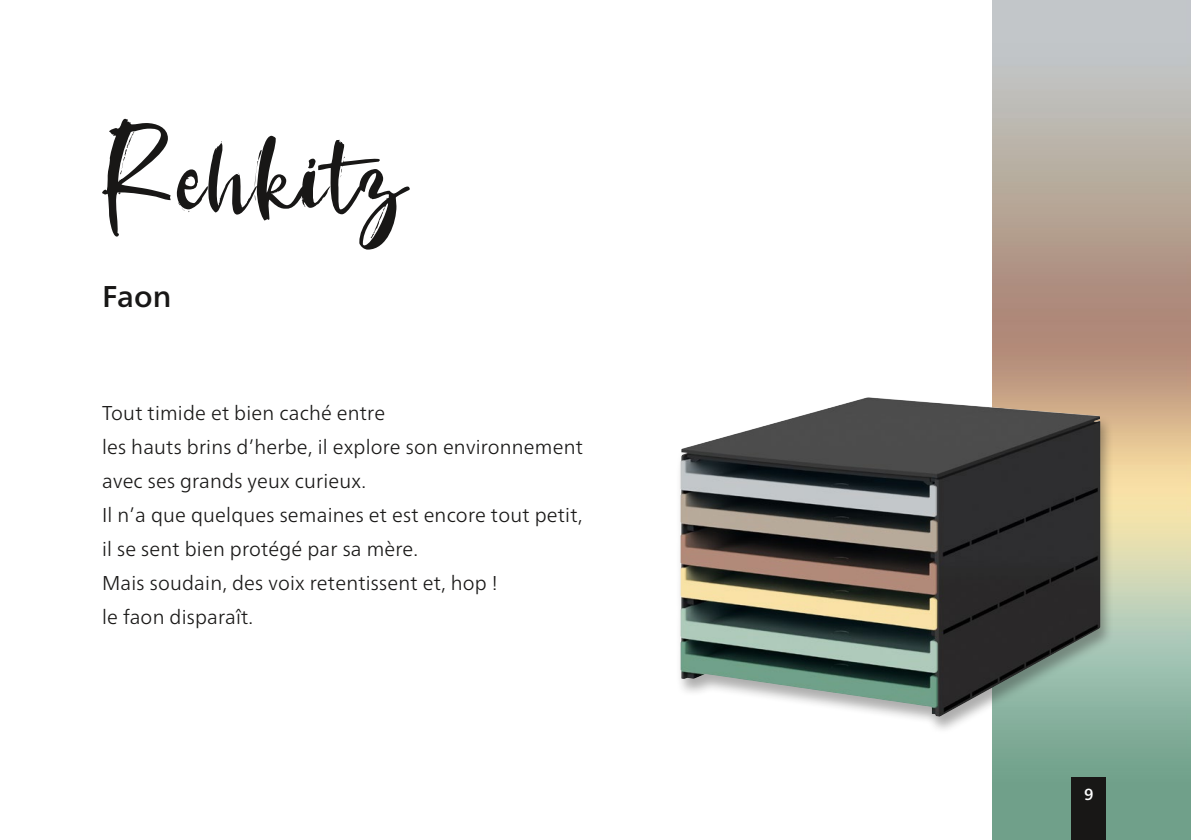
<style>
.page{position:relative;width:1191px;height:840px;background:#fff}
.page>*{position:absolute;margin:0;border:0;box-sizing:border-box;transform-origin:0 0}
.t1{font:140px "Best Ever";letter-spacing:.01em;color:#181716}
.t2{font:500 30px "Frutiger Neue LT Pro";color:#181716}
.t3{font:300 20px/34px "Frutiger Neue LT Pro";letter-spacing:.01em;color:#181716}
.t4{font:500 16px "Frutiger Neue LT Pro";color:#fff}
</style>
<div class="page">
<div style="left:1071px;top:777px;width:35px;height:62px;background:#181716"></div>
<div style="left:675px;top:396px;width:438px;height:337px;background:#181716;opacity:.35"></div>
<img style="left:680px;top:397px;width:420px;height:319px">
<h1 class="t1" style="left:102px;top:102px;width:305px">Rehkitz</h1>
<h2 class="t2" style="left:102px;top:278px;width:71px">Faon</h2>
<p class="t3" style="left:102px;top:396px;width:482px">Tout timide et bien caché entre<br>les hauts brins d’herbe, il explore son environnement avec ses grands yeux curieux.<br>Il n’a que quelques semaines et est encore tout petit, il se sent bien protégé par sa mère.<br>Mais soudain, des voix retentissent et, hop !<br>le faon disparaît.</p>
<p class="t4" style="left:1084px;top:784px;width:11px">9</p>
</div>
